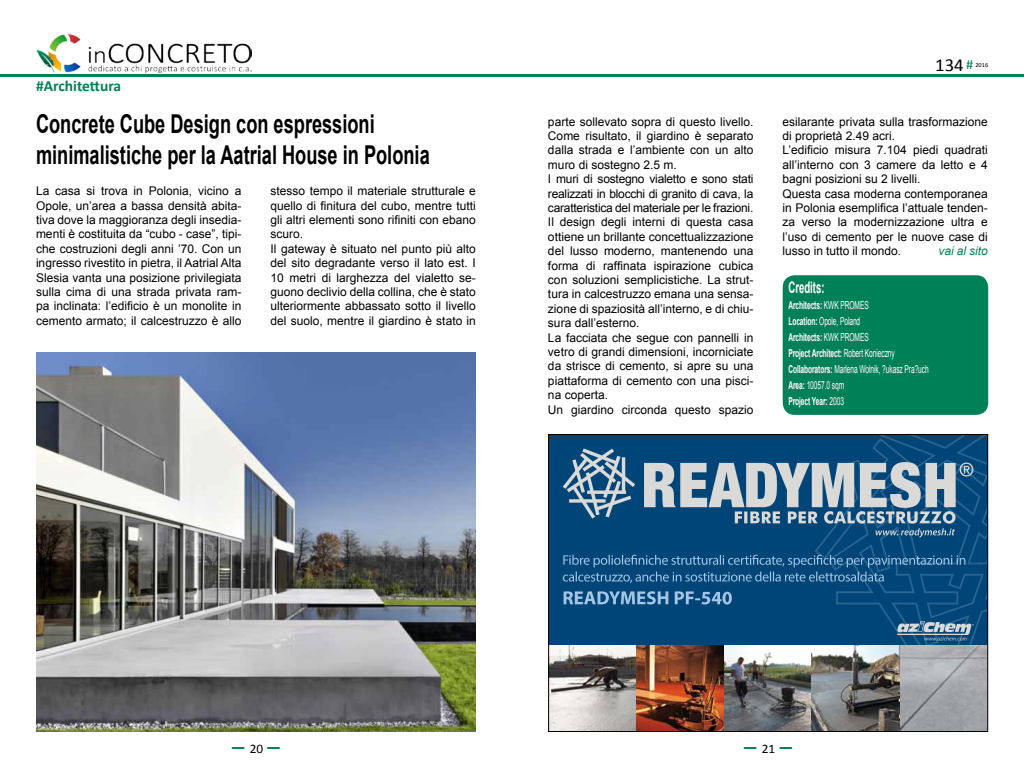
<style>
.page{position:relative;width:1024px;height:768px;background:#fff}
.page>*{position:absolute;margin:0;border:0;box-sizing:border-box;transform-origin:0 0}
.t1{font:700 26px/31.2px "Arial";color:#000;scale:.7 1}
.t2{font:25px "Verdana";color:#008057}
.t3{font:18.3px "Calibri";color:#000}
.t4{font:700 16px "Arial";color:#fff;scale:.6 1}
.t5{font:700 15.5px "Calibri";color:#008057}
.t6{font:12px/14.4px "Arial";color:#000}
.t7{font:italic 12px "Arial";color:#008057}
.t8{font:11px/16px "Arial";letter-spacing:-.01em;color:#fff;scale:.6 1}
.t9{font:6.2px "Calibri";color:#000}
.s1{font-size:14px;color:#008057}
.s2{font-weight:700}
.s3{font-family:"Calibri";font-size:13px;color:#000}
</style>
<div class="page">
<hr style="left:0;top:74px;width:512px;height:3px;background:#008057">
<img style="left:36px;top:34px;width:215px;height:39px">
<hr style="left:512px;top:74px;width:512px;height:3px;background:#008057">
<img style="left:36px;top:353px;width:440px;height:379px">
<div style="left:548px;top:434px;width:439px;height:298px;background:#004577"></div>
<img style="left:550px;top:645px;width:262px;height:85px">
<svg style="left:815px;top:436px;width:171px;height:209px"></svg>
<svg style="left:563px;top:448px;width:72px;height:71px"></svg>
<svg style="left:564px;top:591px;width:168px;height:14px"></svg>
<svg style="left:563px;top:555px;width:402px;height:28px"></svg>
<svg style="left:900px;top:645px;width:86px;height:85px;background:#a5a7ad"></svg>
<img style="left:812px;top:645px;width:88px;height:85px">
<svg style="left:897px;top:621px;width:77px;height:20px"></svg>
<svg style="left:644px;top:462px;width:329px;height:76px"></svg>
<div style="left:548px;top:434px;width:440px;height:298px;border:1px solid #000"></div>
<div style="left:783px;top:275px;width:205px;height:140px;background:#008057;border-radius:12px"></div>
<p class="t5" style="left:36px;top:76px;width:87px">#Architettura</p>
<h1 class="t1" style="left:36px;top:109px;width:564px">Concrete Cube Design con espressioni minimalistiche per la Aatrial House in Polonia</h1>
<p class="t6" style="left:36px;top:184px;width:207px;text-align:justify">La casa si trova in Polonia, vicino a Opole, un’area a bassa densità abita&shy;tiva dove la maggioranza degli insedia&shy;menti è costituita da “cubo - case”, tipi&shy;che costruzioni degli anni ’70. Con un ingresso rivestito in pietra, il Aatrial Alta Slesia vanta una posizione privilegiata sulla cima di una strada privata ram&shy;pa inclinata: l’edificio è un monolite in cemento armato; il calcestruzzo è allo</p>
<p class="t6" style="left:271px;top:184px;width:207px">stesso tempo il materiale strutturale e quello di finitura del cubo, mentre tutti gli altri elementi sono rifiniti con ebano scuro.<br>Il gateway è situato nel punto più alto del sito degradante verso il lato est. I 10 metri di larghezza del vialetto se&shy;guono declivio della collina, che è stato ulteriormente abbassato sotto il livello del suolo, mentre il giardino è stato in</p>
<h3 class="t3" style="left:935px;top:53px;width:39px">134 <span class="s1">#</span></h3>
<p class="t9" style="left:975px;top:61px;width:14px">2016</p>
<p class="t6" style="left:548px;top:114px;width:207px">parte sollevato sopra di questo livello.<br>Come risultato, il giardino è separato dalla strada e l’ambiente con un alto muro di sostegno 2.5 m.<br>I muri di sostegno vialetto e sono stati realizzati in blocchi di granito di cava, la caratteristica del materiale per le frazioni.<br>Il design degli interni di questa casa ottiene un brillante concettualizzazione del lusso moderno, mantenendo una forma di raffinata ispirazione cubica con soluzioni semplicistiche. La strut&shy;tura in calcestruzzo emana una sensa&shy;zione di spaziosità all’interno, e di chiu&shy;sura dall’esterno.<br>La facciata che segue con pannelli in vetro di grandi dimensioni, incorniciate da strisce di cemento, si apre su una piattaforma di cemento con una pisci&shy;na coperta.<br>Un giardino circonda questo spazio</p>
<p class="t6" style="left:783px;top:114px;width:207px">esilarante privata sulla trasformazione di proprietà 2.49 acri.<br>L’edificio misura 7.104 piedi quadrati all’interno con 3 camere da letto e 4 bagni posizioni su 2 livelli.<br>Questa casa moderna contemporanea in Polonia esemplifica l’attuale tenden&shy;za verso la modernizzazione ultra e l’uso di cemento per le nuove case di lusso in tutto il mondo.</p>
<p class="t7" style="left:938px;top:243px;width:51px">vai al sito</p>
<h3 class="t4" style="left:788px;top:277px;width:62px">Credits:</h3>
<p class="t8" style="left:788px;top:297px;width:235px"><span class="s2">Architects:</span> KWK PROMES<br><span class="s2">Location:</span> Opole, Poland<br><span class="s2">Architects:</span> KWK PROMES<br><span class="s2">Project Architect:</span> Robert Konieczny<br><span class="s2">Collaborators:</span> Marlena Wolnik, ?ukasz Pra?uch<br><span class="s2">Area:</span> 10057.0 sqm<br><span class="s2">Project Year:</span> 2003</p>
<h2 class="t2" style="left:230px;top:731px;width:53px">–<span class="s3">20</span>–</h2>
<h2 class="t2" style="left:742px;top:731px;width:53px">–<span class="s3">21</span>–</h2>
</div>
